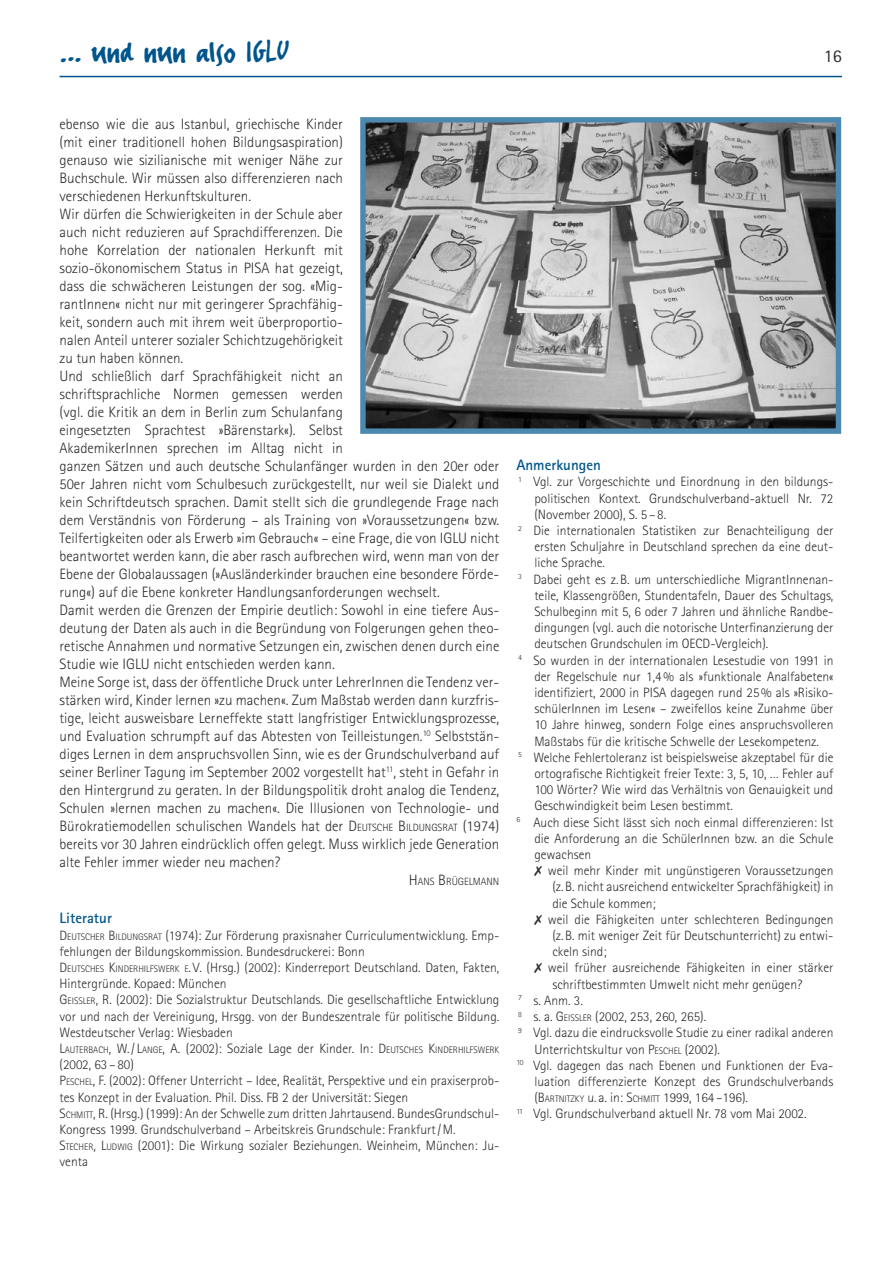
<style>
.page{position:relative;width:893px;height:1263px;background:#fff}
.page>*{position:absolute;margin:0;border:0;box-sizing:border-box;transform-origin:0 0}
.t1{font:36px "FF Erikrighthand";color:#00558c}
.t2{font:18px "Rotis Sans Serif";color:#2c2c2c}
.t3{font:300 15px/18px "Rotis Sans Serif";color:#2c2c2c}
.t4{font:700 15px "Rotis Sans Serif";color:#00558c}
.t5{font:300 13.5px/16.2px "Rotis Sans Serif";color:#2c2c2c}
.t6{font:300 10.5px "Rotis Sans Serif";color:#2c2c2c}
.t7{font:300 9.45px "Rotis Sans Serif";color:#2c2c2c}
.s1{font-style:inherit}
.s2{font-size:10.5px}
.s3{font-size:15px}
.s4{font-size:9.45px}
.s5{font-size:13.5px}
</style>
<div class="page">
<img style="left:366px;top:123px;width:469px;height:305px">
<div style="left:360px;top:117px;width:481px;height:317px;border:5px solid #4d88ae"></div>
<hr style="left:60px;top:76px;width:782px;height:1px;background:#00558c">
<h1 class="t1" style="left:60px;top:30px;width:231px">… und nun also IGLU</h1>
<h2 class="t2" style="left:824px;top:45px;width:19px">16</h2>
<p class="t3" style="left:60px;top:115px;width:441px">ebenso wie die aus Istanbul, griechische Kinder<br>(mit einer traditionell hohen Bildungsaspiration)<br>genauso wie sizilianische mit weniger Nähe zur<br>Buchschule. Wir müssen also differenzieren nach<br>verschiedenen Herkunftskulturen.<br>Wir dürfen die Schwierigkeiten in der Schule aber<br>auch nicht reduzieren auf Sprachdifferenzen. Die<br>hohe Korrelation der nationalen Herkunft mit<br>sozio-ökonomischem Status in PISA hat gezeigt,<br>dass die schwächeren Leistungen der sog. «Mig-<br>rantInnen« nicht nur mit geringerer Sprachfähig-<br>keit, sondern auch mit ihrem weit überproportio-<br>nalen Anteil unterer sozialer Schichtzugehörigkeit<br>zu tun haben können.<br>Und schließlich darf Sprachfähigkeit nicht an<br>schriftsprachliche Normen gemessen werden<br>(vgl. die Kritik an dem in Berlin zum Schulanfang<br>eingesetzten Sprachtest »Bärenstark«). Selbst<br>AkademikerInnen sprechen im Alltag nicht in<br>ganzen Sätzen und auch deutsche Schulanfänger wurden in den 20er oder 50er Jahren nicht vom Schulbesuch zurückgestellt, nur weil sie Dialekt und kein Schriftdeutsch sprachen. Damit stellt sich die grundlegende Frage nach dem Verständnis von Förderung – als Training von »Voraussetzungen« bzw.<br>Teilfertigkeiten oder als Erwerb »im Gebrauch« – eine Frage, die von IGLU nicht beantwortet werden kann, die aber rasch aufbrechen wird, wenn man von der Ebene der Globalaussagen (»Ausländerkinder brauchen eine besondere Förde&shy;rung«) auf die Ebene konkreter Handlungsanforderungen wechselt.<br>Damit werden die Grenzen der Empirie deutlich: Sowohl in eine tiefere Aus&shy;deutung der Daten als auch in die Begründung von Folgerungen gehen theo&shy;retische Annahmen und normative Setzungen ein, zwischen denen durch eine Studie wie IGLU nicht entschieden werden kann.<br>Meine Sorge ist, dass der öffentliche Druck unter LehrerInnen die Tendenz ver&shy;stärken wird, Kinder lernen »zu machen«. Zum Maßstab werden dann kurzfris&shy;tige, leicht ausweisbare Lerneffekte statt langfristiger Entwicklungsprozesse, und Evaluation schrumpft auf das Abtesten von Teilleistungen.<sup>10</sup> Selbststän&shy;diges Lernen in dem anspruchsvollen Sinn, wie es der Grundschulverband auf seiner Berliner Tagung im September 2002 vorgestellt hat<sup>11</sup>, steht in Gefahr in den Hintergrund zu geraten. In der Bildungspolitik droht analog die Tendenz, Schulen »lernen machen zu machen«. Die Illusionen von Technologie- und Bürokratiemodellen schulischen Wandels hat der <span class="s1">D</span><span class="s2">EUTSCHE</span> <span class="s1">B</span> <span class="s2">ILDUNGSRAT</span> (1974) bereits vor 30 Jahren eindrücklich offen gelegt. Muss wirklich jede Generation alte Fehler immer wieder neu machen?</p>
<p class="t6" style="left:409px;top:875px;width:92px"><span class="s3">H</span>ANS <span class="s3">B</span>RÜGELMANN</p>
<p class="t4" style="left:60px;top:909px;width:54px">Literatur</p>
<p class="t5" style="left:60px;top:927px;width:441px"><span class="s1">D</span><span class="s4">EUTSCHER</span> <span class="s1">B</span> <span class="s4">ILDUNGSRAT</span> (1974): Zur Förderung praxisnaher Curriculumentwicklung. Emp&shy;fehlungen der Bildungskommission. Bundesdruckerei: Bonn<br><span class="s1">D</span><span class="s4">EUTSCHES</span> <span class="s1">K</span><span class="s4">INDERHILFSWERK E</span><span class="s1">. V.</span> (Hrsg.) (2002): Kinderreport Deutschland. Daten, Fakten, Hintergründe. Kopaed: München<br><span class="s1">G</span> <span class="s4">EISSLER</span><span class="s1">, R</span>. (2002): Die Sozialstruktur Deutschlands. Die gesellschaftliche Entwicklung vor und nach der Vereinigung, Hrsgg. von der Bundeszentrale für politische Bildung.<br>Westdeutscher Verlag: Wiesbaden</p>
<p class="t7" style="left:60px;top:1044px;width:441px"><span class="s5">L</span>AUTERBACH<span class="s5">, W./L</span>ANGE<span class="s5">, A.</span> <span class="s5">(2002): Soziale Lage der Kinder. In:</span> <span class="s5">D</span>EUTSCHES <span class="s5">K</span>INDERHILFSWERK</p>
<p class="t5" style="left:60px;top:1056px;width:441px">(2002, 63 – 80)<br><span class="s1">P</span><span class="s4">ESCHEL</span><span class="s1">, F.</span> (2002): Offener Unterricht – Idee, Realität, Perspektive und ein praxiserprob&shy;tes Konzept in der Evaluation. Phil. Diss. FB 2 der Universität: Siegen<br><span class="s1">S</span><span class="s4">CHMITT</span><span class="s1">, R.</span> (Hrsg.) (1999): An der Schwelle zum dritten Jahrtausend. BundesGrundschul-Kongress 1999. Grundschulverband – Arbeitskreis Grundschule: Frankfurt/M.<br><span class="s1">S</span><span class="s4">TECHER</span><span class="s1">, L</span><span class="s4">UDWIG</span> (2001): Die Wirkung sozialer Beziehungen. Weinheim, München: Ju&shy;venta</p>
<p class="t4" style="left:516px;top:456px;width:86px">Anmerkungen</p>
<p class="t5" style="left:518px;top:474px;width:317px"><sup>1</sup> Vgl. zur Vorgeschichte und Einordnung in den bildungs-</p>
<p class="t5" style="left:534px;top:490px;width:301px">politischen Kontext. Grundschulverband-aktuell Nr. 72</p>
<p class="t5" style="left:534px;top:506px;width:133px">(November 2000), S. 5 – 8.</p>
<p class="t5" style="left:518px;top:522px;width:317px"><sup>2</sup> Die internationalen Statistiken zur Benachteiligung der</p>
<p class="t5" style="left:534px;top:539px;width:301px">ersten Schuljahre in Deutschland sprechen da eine deut-</p>
<p class="t5" style="left:534px;top:555px;width:72px">liche Sprache.</p>
<p class="t5" style="left:518px;top:571px;width:317px"><sup>3</sup> Dabei geht es z.B. um unterschiedliche MigrantInnenan-</p>
<p class="t5" style="left:534px;top:587px;width:301px">teile, Klassengrößen, Stundentafeln, Dauer des Schultags,</p>
<p class="t5" style="left:534px;top:603px;width:301px">Schulbeginn mit 5, 6 oder 7 Jahren und ähnliche Randbe-</p>
<p class="t5" style="left:534px;top:620px;width:301px">dingungen (vgl. auch die notorische Unterfinanzierung der</p>
<p class="t5" style="left:534px;top:636px;width:235px">deutschen Grundschulen im OECD-Vergleich).</p>
<p class="t5" style="left:518px;top:652px;width:317px"><sup>4</sup> So wurden in der internationalen Lesestudie von 1991 in</p>
<p class="t5" style="left:534px;top:668px;width:301px">der Regelschule nur 1,4% als »funktionale Analfabeten«</p>
<p class="t5" style="left:534px;top:684px;width:301px">identifiziert, 2000 in PISA dagegen rund 25% als »Risiko-</p>
<p class="t5" style="left:534px;top:701px;width:301px">schülerInnen im Lesen« – zweifellos keine Zunahme über</p>
<p class="t5" style="left:534px;top:717px;width:301px">10 Jahre hinweg, sondern Folge eines anspruchsvolleren</p>
<p class="t5" style="left:534px;top:733px;width:286px">Maßstabs für die kritische Schwelle der Lesekompetenz.</p>
<p class="t5" style="left:518px;top:749px;width:317px"><sup>5</sup> Welche Fehlertoleranz ist beispielsweise akzeptabel für die</p>
<p class="t5" style="left:534px;top:765px;width:301px">ortografische Richtigkeit freier Texte: 3, 5, 10, … Fehler auf</p>
<p class="t5" style="left:534px;top:782px;width:301px">100 Wörter? Wie wird das Verhältnis von Genauigkeit und</p>
<p class="t5" style="left:534px;top:798px;width:200px">Geschwindigkeit beim Lesen bestimmt.</p>
<p class="t5" style="left:516px;top:814px;width:319px"><sup>6</sup> Auch diese Sicht lässt sich noch einmal differenzieren: Ist</p>
<p class="t5" style="left:534px;top:830px;width:301px">die Anforderung an die SchülerInnen bzw. an die Schule</p>
<p class="t5" style="left:534px;top:846px;width:58px">gewachsen</p>
<p class="t5" style="left:548px;top:863px;width:287px">weil mehr Kinder mit ungünstigeren Voraussetzungen</p>
<p class="t5" style="left:552px;top:879px;width:283px">(z.B. nicht ausreichend entwickelter Sprachfähigkeit) in</p>
<p class="t5" style="left:552px;top:895px;width:105px">die Schule kommen;</p>
<p class="t5" style="left:548px;top:911px;width:287px">weil die Fähigkeiten unter schlechteren Bedingungen</p>
<p class="t5" style="left:552px;top:927px;width:283px">(z.B. mit weniger Zeit für Deutschunterricht) zu entwi-</p>
<p class="t5" style="left:552px;top:944px;width:56px">ckeln sind;</p>
<p class="t5" style="left:548px;top:960px;width:287px">weil früher ausreichende Fähigkeiten in einer stärker</p>
<p class="t5" style="left:552px;top:976px;width:252px">schriftbestimmten Umwelt nicht mehr genügen?</p>
<p class="t5" style="left:518px;top:992px;width:66px"><sup>7</sup> s. Anm. 3.</p>
<p class="t5" style="left:518px;top:1008px;width:189px"><sup>8</sup> s. a. <span class="s1">G</span> <span class="s4">EISSLER</span> (2002, 253, 260, 265).</p>
<p class="t5" style="left:518px;top:1025px;width:317px"><sup>9</sup> Vgl. dazu die eindrucksvolle Studie zu einer radikal anderen</p>
<p class="t5" style="left:534px;top:1041px;width:187px">Unterrichtskultur von <span class="s1">P</span><span class="s4">ESCHEL</span> (2002).</p>
<p class="t5" style="left:516px;top:1057px;width:319px"><sup>10</sup> Vgl. dagegen das nach Ebenen und Funktionen der Eva-</p>
<p class="t5" style="left:534px;top:1073px;width:301px">luation differenzierte Konzept des Grundschulverbands</p>
<p class="t5" style="left:534px;top:1089px;width:215px">(<span class="s1">B</span><span class="s4">ARTNITZKY</span> u. a. in: <span class="s1">S</span><span class="s4">CHMITT</span> 1999, 164 –196).</p>
<p class="t5" style="left:516px;top:1106px;width:292px"><sup>11</sup> Vgl. Grundschulverband aktuell Nr. 78 vom Mai 2002.</p>
</div>
